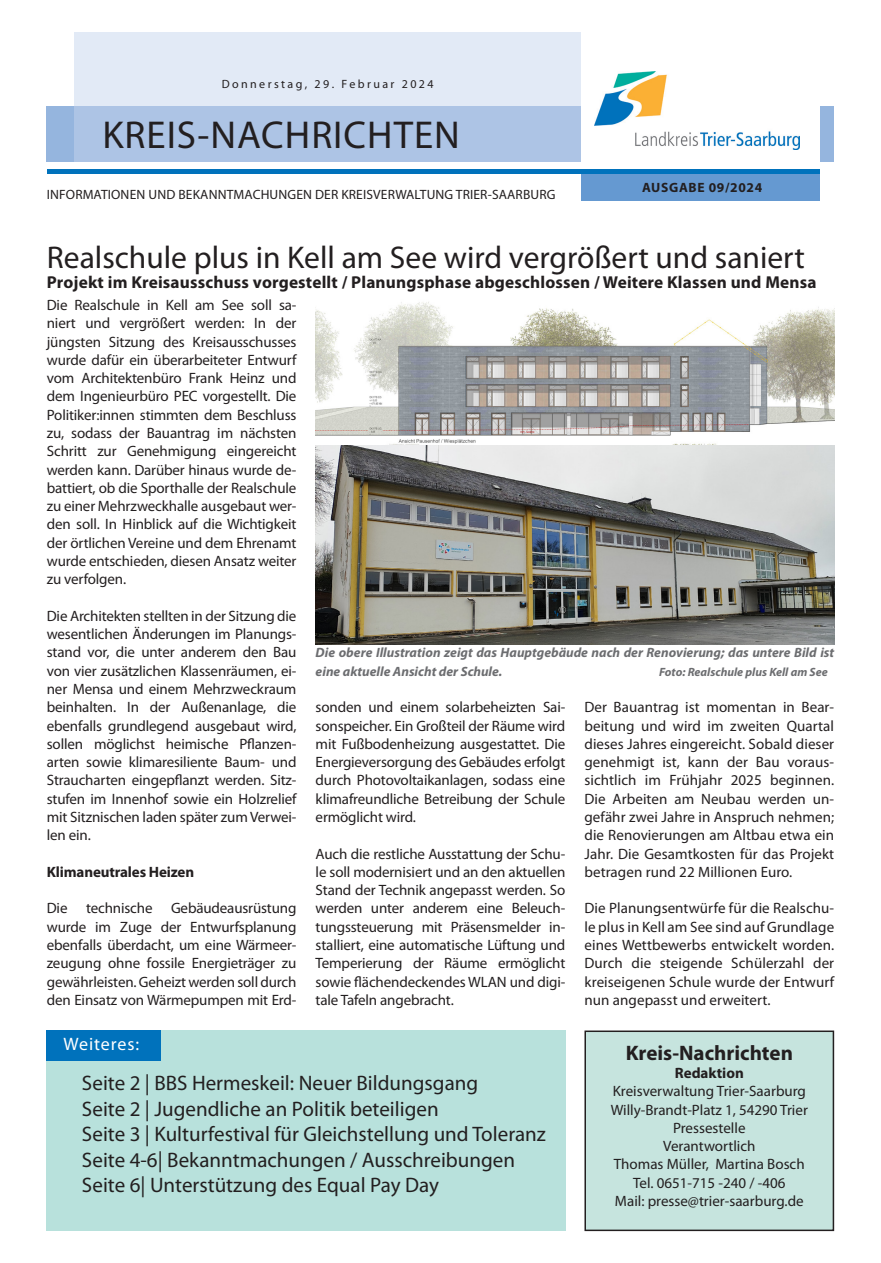
<style>
.page{position:relative;width:881px;height:1263px;background:#fff}
.page>*{position:absolute;margin:0;border:0;box-sizing:border-box;transform-origin:0 0}
.t1{font:39px "Myriad Pro";letter-spacing:.025em;color:#231f20}
.Headline{font:31.5px "Myriad Pro";color:#231f20}
.Inhaltsverzeichnis{font:21px "Myriad Pro";color:#231f20}
.Fließtext_Bold_zentr{font:700 21px "Myriad Pro";color:#231f20}
.t2{font:18px "Myriad Pro";letter-spacing:.05em;color:#fff}
.Subline{font:700 17.25px "Myriad Pro";letter-spacing:.01em;color:#231f20}
.Fließtext{font:15px/18.3px "Myriad Pro";letter-spacing:-.01em;color:#231f20;text-align:justify}
.Fließtext_Bold_zentr-2{font:15px "Myriad Pro";color:#231f20}
.Fließtext-2{font:700 15px "Myriad Pro";letter-spacing:-.01em;color:#231f20}
.Fließtext_Bold_zentr-3{font:700 15px "Myriad Pro";color:#231f20}
.Bilduntertitel{font:italic 700 13.5px/18.3px "Myriad Pro";color:#6c6d70}
.t3{font:13.5px "Myriad Pro";letter-spacing:.01em;color:#231f20}
.t4{font:700 13.5px "Myriad Pro";letter-spacing:.05em;color:#231f20}
.Bilduntertitel-2{font:italic 700 12px "Myriad Pro";color:#6c6d70}
.t5{font:12px "Myriad Pro";letter-spacing:.2em;color:#231f20}
</style>
<div class="page">
<div style="left:47px;top:106px;width:786px;height:56px;background:#95b5de"></div>
<svg style="left:74px;top:32px;width:506px;height:130px;background:#cbd9ee"></svg>
<div style="left:580px;top:0;width:239px;height:193px;background:#fff"></div>
<div style="left:580px;top:172px;width:239px;height:28px;background:#6599d1"></div>
<hr style="left:47px;top:169px;width:772px;height:4px;background:#0072bc">
<img style="left:594px;top:71px;width:205px;height:79px">
<div style="left:46px;top:1030px;width:519px;height:201px;background:#b8e1dc"></div>
<div style="left:46px;top:1030px;width:115px;height:30px;background:#0072bc"></div>
<div style="left:585px;top:1031px;width:248px;height:199px;background:#c6e4de"></div>
<div style="left:584px;top:1030px;width:249px;height:201px;border:2px solid #231f20"></div>
<img style="left:315px;top:302px;width:518px;height:342px">
<p class="t5" style="left:221px;top:77px;width:213px">Donnerstag, 29. Februar 2024</p>
<h1 class="t1" style="left:102px;top:111px;width:359px">KREIS-NACHRICHTEN</h1>
<p class="t3" style="left:47px;top:186px;width:510px">INFORMATIONEN UND BEKANNTMACHUNGEN DER KREISVERWALTUNG TRIER-SAARBURG</p>
<p class="t4" style="left:642px;top:179px;width:121px">AUSGABE 09/2024</p>
<p class="Headline" style="left:47px;top:238px;width:759px">Realschule plus in Kell am See wird vergrößert und saniert</p>
<p class="Subline" style="left:47px;top:271px;width:771px">Projekt im Kreisausschuss vorgestellt / Planungsphase abgeschlossen / Weitere Klassen und Mensa</p>
<p class="Fließtext" style="left:47px;top:296px;width:251px">Die Realschule in Kell am See soll sa&shy;niert und vergrößert werden: In der jüngsten Sitzung des Kreisausschusses wurde dafür ein überarbeiteter Entwurf vom Architektenbüro Frank Heinz und dem Ingenieurbüro PEC vorgestellt. Die Politiker:innen stimmten dem Beschluss zu, sodass der Bauantrag im nächsten Schritt zur Genehmigung eingereicht werden kann. Darüber hinaus wurde de&shy;battiert, ob die Sporthalle der Realschule zu einer Mehrzweckhalle ausgebaut wer&shy;den soll. In Hinblick auf die Wichtigkeit der örtlichen Vereine und dem Ehrenamt wurde entschieden, diesen Ansatz weiter zu verfolgen.</p>
<p class="Fließtext" style="left:47px;top:606px;width:251px">Die Architekten stellten in der Sitzung die wesentlichen Änderungen im Planungs&shy;stand vor, die unter anderem den Bau von vier zusätzlichen Klassenräumen, ei&shy;ner Mensa und einem Mehrzweckraum beinhalten. In der Außenanlage, die ebenfalls grundlegend ausgebaut wird, sollen möglichst heimische Pflanzen&shy;arten sowie klimaresiliente Baum- und Straucharten eingepflanzt werden. Sitz&shy;stufen im Innenhof sowie ein Holzrelief mit Sitznischen laden später zum Verwei&shy;len ein.</p>
<p class="Fließtext-2" style="left:47px;top:862px;width:149px">Klimaneutrales Heizen</p>
<p class="Fließtext" style="left:47px;top:899px;width:251px">Die technische Gebäudeausrüstung wurde im Zuge der Entwurfsplanung ebenfalls überdacht, um eine Wärmeer&shy;zeugung ohne fossile Energieträger zu gewährleisten. Geheizt werden soll durch den Einsatz von Wärmepumpen mit Erd-</p>
<p class="Bilduntertitel" style="left:315px;top:643px;width:520px">Die obere Illustration zeigt das Hauptgebäude nach der Renovierung; das untere Bild ist eine aktuelle Ansicht der Schule.</p>
<p class="Bilduntertitel-2" style="left:658px;top:664px;width:170px">Foto: Realschule plus Kell am See</p>
<p class="Fließtext" style="left:315px;top:698px;width:251px">sonden und einem solarbeheizten Sai&shy;sonspeicher. Ein Großteil der Räume wird mit Fußbodenheizung ausgestattet. Die Energieversorgung des Gebäudes erfolgt durch Photovoltaikanlagen, sodass eine klimafreundliche Betreibung der Schule ermöglicht wird.</p>
<p class="Fließtext" style="left:315px;top:844px;width:251px">Auch die restliche Ausstattung der Schu&shy;le soll modernisiert und an den aktuellen Stand der Technik angepasst werden. So werden unter anderem eine Beleuch&shy;tungssteuerung mit Präsensmelder in&shy;stalliert, eine automatische Lüftung und Temperierung der Räume ermöglicht sowie flächendeckendes WLAN und digi&shy;tale Tafeln angebracht.</p>
<p class="Fließtext" style="left:584px;top:698px;width:251px">Der Bauantrag ist momentan in Bear&shy;beitung und wird im zweiten Quartal dieses Jahres eingereicht. Sobald dieser genehmigt ist, kann der Bau voraus&shy;sichtlich im Frühjahr 2025 beginnen.<br>Die Arbeiten am Neubau werden un&shy;gefähr zwei Jahre in Anspruch nehmen; die Renovierungen am Altbau etwa ein Jahr. Die Gesamtkosten für das Projekt betragen rund 22 Millionen Euro.</p>
<p class="Fließtext" style="left:584px;top:899px;width:251px">Die Planungsentwürfe für die Realschu&shy;le plus in Kell am See sind auf Grundlage eines Wettbewerbs entwickelt worden.<br>Durch die steigende Schülerzahl der kreiseigenen Schule wurde der Entwurf nun angepasst und erweitert.</p>
<p class="t2" style="left:63px;top:1033px;width:77px">Weiteres:</p>
<p class="Inhaltsverzeichnis" style="left:82px;top:1070px;width:397px">Seite 2 | BBS Hermeskeil: Neuer Bildungsgang</p>
<p class="Inhaltsverzeichnis" style="left:82px;top:1096px;width:358px">Seite 2 | Jugendliche an Politik beteiligen</p>
<p class="Inhaltsverzeichnis" style="left:82px;top:1121px;width:465px">Seite 3 | Kulturfestival für Gleichstellung und Toleranz</p>
<p class="Inhaltsverzeichnis" style="left:82px;top:1147px;width:434px">Seite 4-6| Bekanntmachungen / Ausschreibungen</p>
<p class="Inhaltsverzeichnis" style="left:82px;top:1172px;width:358px">Seite 6| Unterstützung des Equal Pay Day</p>
<p class="Fließtext_Bold_zentr" style="left:625px;top:1039px;width:169px">Kreis-Nachrichten</p>
<p class="Fließtext_Bold_zentr-3" style="left:674px;top:1063px;width:70px">Redaktion</p>
<p class="Fließtext_Bold_zentr-2" style="left:612px;top:1082px;width:195px">Kreisverwaltung Trier-Saarburg</p>
<p class="Fließtext_Bold_zentr-2" style="left:610px;top:1100px;width:198px">Willy-Brandt-Platz 1, 54290 Trier</p>
<p class="Fließtext_Bold_zentr-2" style="left:672px;top:1118px;width:74px">Pressestelle</p>
<p class="Fließtext_Bold_zentr-2" style="left:663px;top:1137px;width:94px">Verantwortlich</p>
<p class="Fließtext_Bold_zentr-2" style="left:613px;top:1155px;width:192px">Thomas Müller, Martina Bosch</p>
<p class="Fließtext_Bold_zentr-2" style="left:633px;top:1173px;width:154px">Tel. 0651-715 -240 / -406</p>
<p class="Fließtext_Bold_zentr-2" style="left:614px;top:1192px;width:190px">Mail: presse@trier-saarburg.de</p>
</div>
